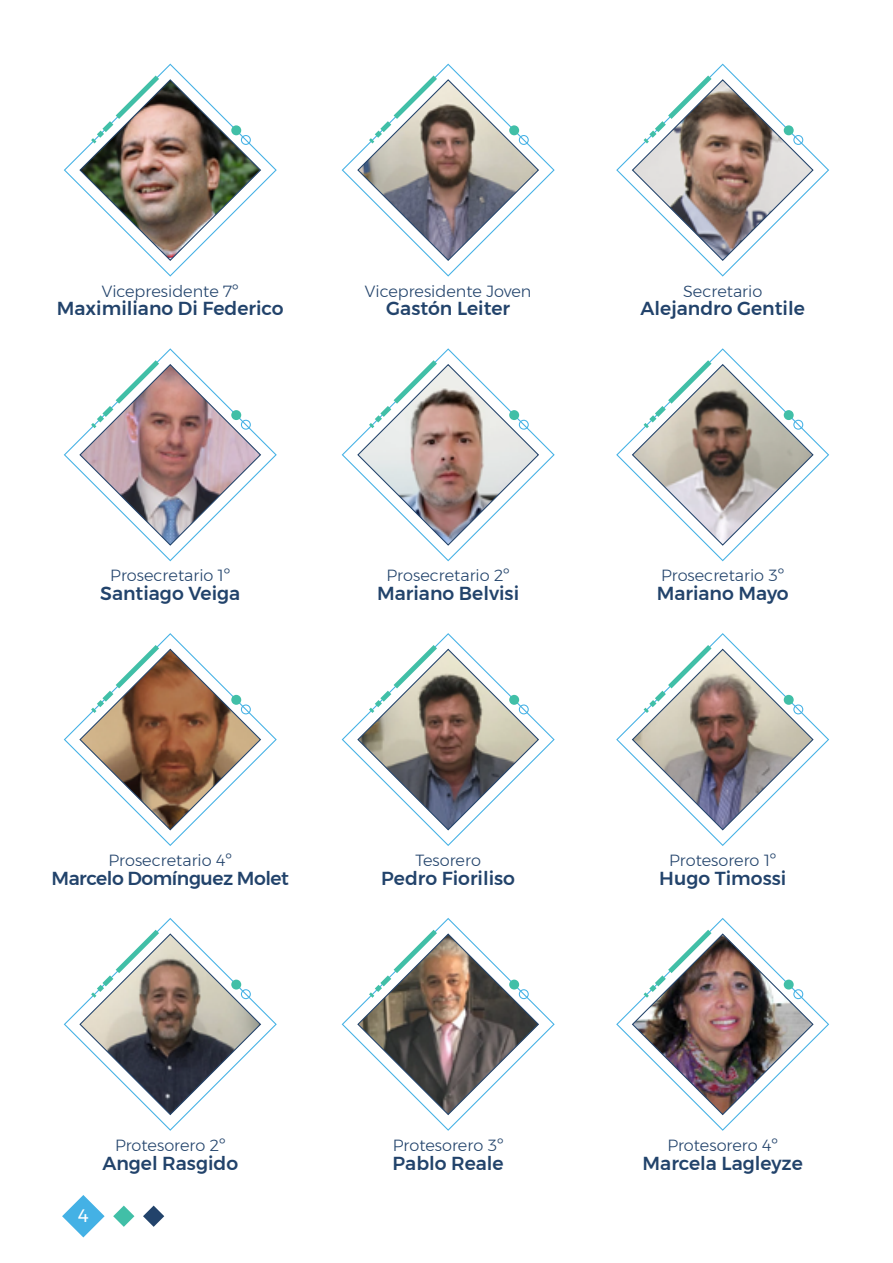
<style>
.page{position:relative;width:893px;height:1263px;background:#fff}
.page>*{position:absolute;margin:0;border:0;box-sizing:border-box;transform-origin:0 0}
.t1{font:500 18.75px "Montserrat";color:#22436b}
.t2{font:500 18.75px "Montserrat";letter-spacing:-.025em;color:#22436b}
.t3{font:18px "Montserrat";color:#fff}
.t4{font:300 16.05px "Montserrat";color:#22436b}
</style>
<div class="page">
<svg style="left:616px;top:64px;width:213px;height:213px"></svg>
<svg style="left:631px;top:76px;width:183px;height:186px"></svg>
<svg style="left:64px;top:633px;width:213px;height:213px"></svg>
<svg style="left:79px;top:645px;width:183px;height:186px"></svg>
<svg style="left:342px;top:633px;width:213px;height:213px"></svg>
<svg style="left:356px;top:645px;width:184px;height:186px"></svg>
<svg style="left:616px;top:633px;width:213px;height:213px"></svg>
<svg style="left:631px;top:645px;width:183px;height:186px"></svg>
<svg style="left:64px;top:918px;width:213px;height:213px"></svg>
<svg style="left:79px;top:930px;width:183px;height:186px"></svg>
<svg style="left:616px;top:918px;width:213px;height:213px"></svg>
<img style="left:631px;top:930px;width:183px;height:186px">
<svg style="left:616px;top:348px;width:213px;height:213px"></svg>
<svg style="left:631px;top:360px;width:183px;height:186px"></svg>
<svg style="left:64px;top:64px;width:213px;height:213px"></svg>
<img style="left:79px;top:76px;width:183px;height:186px">
<svg style="left:342px;top:64px;width:213px;height:213px"></svg>
<svg style="left:356px;top:76px;width:184px;height:186px"></svg>
<svg style="left:64px;top:348px;width:213px;height:213px"></svg>
<svg style="left:79px;top:360px;width:183px;height:186px"></svg>
<svg style="left:342px;top:348px;width:213px;height:213px"></svg>
<svg style="left:356px;top:360px;width:184px;height:186px"></svg>
<svg style="left:342px;top:918px;width:213px;height:213px"></svg>
<svg style="left:356px;top:930px;width:184px;height:186px"></svg>
<svg style="left:143px;top:1205px;width:21px;height:22px"></svg>
<svg style="left:113px;top:1205px;width:21px;height:22px"></svg>
<svg style="left:62px;top:1195px;width:43px;height:42px"></svg>
<p class="t4" style="left:102px;top:279px;width:139px">Vicepresidente 7º</p>
<p class="t1" style="left:57px;top:294px;width:228px">Maximiliano Di Federico</p>
<p class="t4" style="left:365px;top:279px;width:168px">Vicepresidente Joven</p>
<p class="t1" style="left:386px;top:294px;width:125px">Gastón Leiter</p>
<p class="t4" style="left:683px;top:279px;width:81px">Secretario</p>
<p class="t1" style="left:641px;top:294px;width:166px">Alejandro Gentile</p>
<p class="t4" style="left:110px;top:563px;width:121px">Prosecretario 1º</p>
<p class="t1" style="left:100px;top:579px;width:142px">Santiago Veiga</p>
<p class="t4" style="left:387px;top:563px;width:125px">Prosecretario 2º</p>
<p class="t1" style="left:377px;top:579px;width:143px">Mariano Belvisi</p>
<p class="t4" style="left:661px;top:563px;width:125px">Prosecretario 3º</p>
<p class="t1" style="left:657px;top:579px;width:133px">Mariano Mayo</p>
<p class="t4" style="left:109px;top:848px;width:125px">Prosecretario 4º</p>
<p class="t2" style="left:52px;top:863px;width:239px">Marcelo Domínguez Molet</p>
<p class="t4" style="left:415px;top:848px;width:67px">Tesorero</p>
<p class="t1" style="left:381px;top:863px;width:135px">Pedro Fioriliso</p>
<p class="t4" style="left:669px;top:848px;width:109px">Protesorero 1º</p>
<p class="t1" style="left:659px;top:863px;width:129px">Hugo Timossi</p>
<p class="t4" style="left:115px;top:1133px;width:112px">Protesorero 2º</p>
<p class="t1" style="left:102px;top:1148px;width:137px">Angel Rasgido</p>
<p class="t4" style="left:393px;top:1133px;width:112px">Protesorero 3º</p>
<p class="t1" style="left:393px;top:1148px;width:113px">Pablo Reale</p>
<p class="t4" style="left:667px;top:1133px;width:112px">Protesorero 4º</p>
<p class="t1" style="left:643px;top:1148px;width:162px">Marcela Lagleyze</p>
<p class="t3" style="left:78px;top:1201px;width:12px">4</p>
</div>
